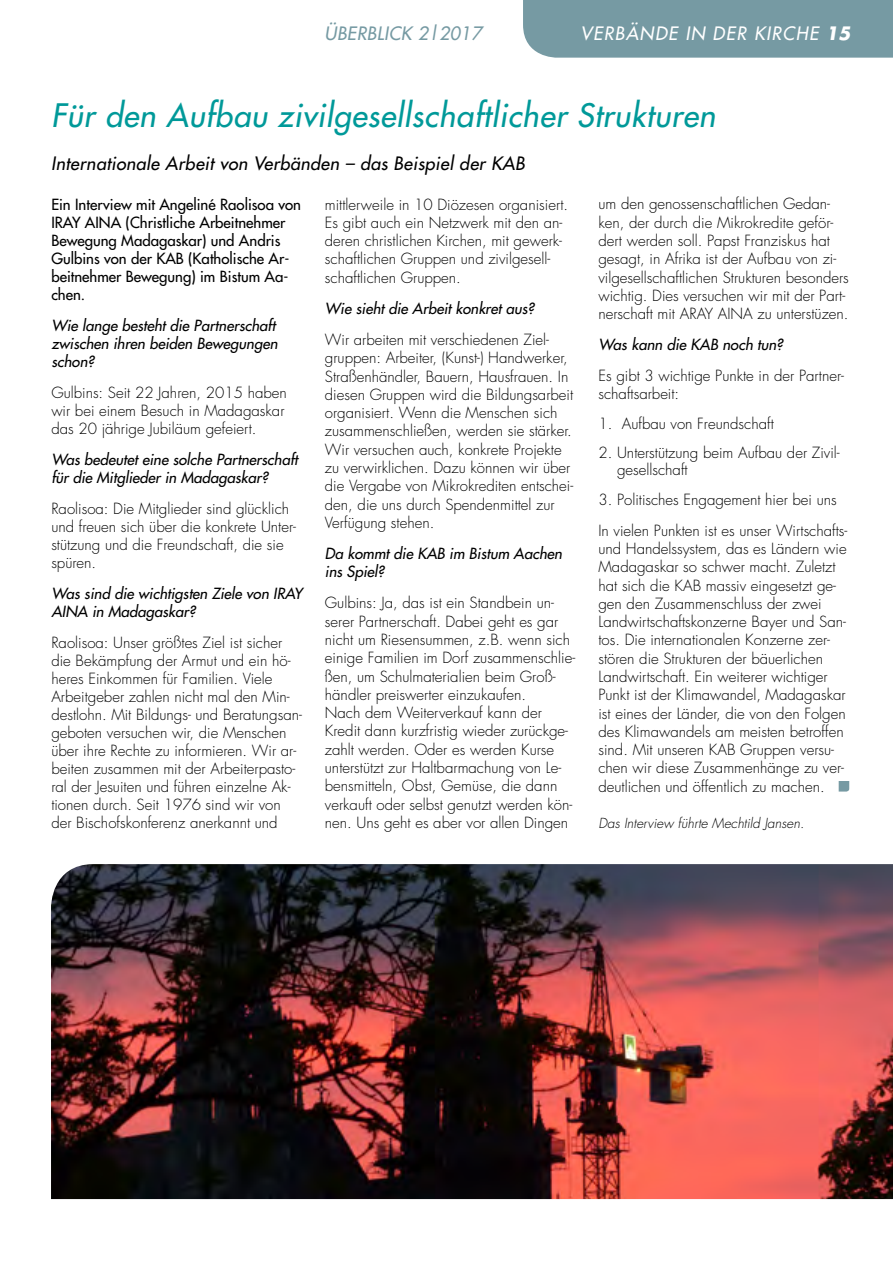
<style>
.page{position:relative;width:893px;height:1263px;background:#fff}
.page>*{position:absolute;margin:0;border:0;box-sizing:border-box;transform-origin:0 0}
.t1{font:italic 31.5px "Futura";letter-spacing:.02em;color:#099}
.t2{font:italic 18px "Futura";letter-spacing:.02em;color:#000}
.t3{font:italic 18px "Futura";letter-spacing:.07em;color:#fff}
.t4{font:italic 18px "Futura";letter-spacing:.02em;color:#769aa3}
.t5{font:300 15px/18.3px "Futura";color:#000}
.t6{font:italic 15px/18px "Futura";color:#000}
.t7{font:15px/18px "Futura";color:#000}
.t8{font:italic 300 13.5px "Futura";color:#000}
.s1{font-weight:700}
</style>
<div class="page">
<div style="left:523px;top:0;width:370px;height:58px;background:#769aa3"></div>
<svg style="left:839px;top:781px;width:10px;height:10px"></svg>
<img style="left:51px;top:864px;width:842px;height:335px">
<p class="t4" style="left:325px;top:22px;width:24px">ÜBERB</p>
<p class="t4" style="left:377px;top:22px;width:106px">LICK 2|2017</p>
<p class="t3" style="left:580px;top:22px;width:272px">Verbände in der Kirche <span class="s1">15</span></p>
<h1 class="t1" style="left:51px;top:95px;width:665px">Für den Aufbau zivilgesellschaftlicher Strukturen</h1>
<p class="t2" style="left:51px;top:151px;width:475px">Internationale Arbeit von Verbänden – das Beispiel der KAB</p>
<p class="t5" style="left:325px;top:195px;width:245px">mittlerweile in 10 Diözesen organisiert.<br>Es gibt auch ein Netzwerk mit den an&shy;deren christlichen Kirchen, mit gewerk&shy;schaftlichen Gruppen und zivilgesell&shy;schaftlichen Gruppen.</p>
<p class="t6" style="left:325px;top:299px;width:211px">Wie sieht die Arbeit konkret aus?</p>
<p class="t5" style="left:325px;top:330px;width:250px">Wir arbeiten mit verschiedenen Ziel&shy;gruppen: Arbeiter, (Kunst-) Handwerker, Straßenhändler, Bauern, Hausfrauen. In diesen Gruppen wird die Bildungsarbeit organisiert. Wenn die Menschen sich zusammenschließen, werden sie stärker.<br>Wir versuchen auch, konkrete Projekte zu verwirklichen. Dazu können wir über die Vergabe von Mikrokrediten entschei&shy;den, die uns durch Spendenmittel zur Verfügung stehen.</p>
<p class="t6" style="left:325px;top:544px;width:239px">Da kommt die KAB im Bistum Aachen ins Spiel?</p>
<p class="t5" style="left:325px;top:594px;width:252px">Gulbins: Ja, das ist ein Standbein un&shy;serer Partnerschaft. Dabei geht es gar nicht um Riesensummen, z.B. wenn sich einige Familien im Dorf zusammenschlie&shy;ßen, um Schulmaterialien beim Groß&shy;händler preiswerter einzukaufen.<br>Nach dem Weiterverkauf kann der Kredit dann kurzfristig wieder zurückge&shy;zahlt werden. Oder es werden Kurse unterstützt zur Haltbarmachung von Le&shy;bensmitteln, Obst, Gemüse, die dann verkauft oder selbst genutzt werden kön&shy;nen. Uns geht es aber vor allen Dingen</p>
<p class="t7" style="left:51px;top:195px;width:251px">Ein Interview mit Angeliné Raolisoa von<br>IRAY AINA (Christliche Arbeitnehmer<br>Bewegung Madagaskar) und Andris<br>Gulbins von der KAB (Katholische Ar&shy;beitnehmer Bewegung) im Bistum Aa&shy;chen.</p>
<p class="t6" style="left:51px;top:316px;width:228px;text-align:justify">Wie lange besteht die Partnerschaft zwischen ihren beiden Bewegungen schon?</p>
<p class="t5" style="left:51px;top:384px;width:237px">Gulbins: Seit 22 Jahren, 2015 haben wir bei einem Besuch in Madagaskar das 20 jährige Jubiläum gefeiert.</p>
<p class="t6" style="left:51px;top:450px;width:249px">Was bedeutet eine solche Partnerschaft für die Mitglieder in Madagaskar?</p>
<p class="t5" style="left:51px;top:499px;width:246px">Raolisoa: Die Mitglieder sind glücklich und freuen sich über die konkrete Unter&shy;stützung und die Freundschaft, die sie spüren.</p>
<p class="t6" style="left:51px;top:584px;width:253px">Was sind die wichtigsten Ziele von IRAY<br>AINA in Madagaskar?</p>
<p class="t5" style="left:51px;top:633px;width:252px">Raolisoa: Unser größtes Ziel ist sicher die Bekämpfung der Armut und ein hö&shy;heres Einkommen für Familien. Viele Arbeitgeber zahlen nicht mal den Min&shy;destlohn. Mit Bildungs- und Beratungsan&shy;geboten versuchen wir, die Menschen über ihre Rechte zu informieren. Wir ar&shy;beiten zusammen mit der Arbeiterpasto&shy;ral der Jesuiten und führen einzelne Ak&shy;tionen durch. Seit 1976 sind wir von der Bischofskonferenz anerkannt und</p>
<p class="t5" style="left:598px;top:195px;width:252px">um den genossenschaftlichen Gedan&shy;ken, der durch die Mikrokredite geför&shy;dert werden soll. Papst Franziskus hat gesagt, in Afrika ist der Aufbau von zi&shy;vilgesellschaftlichen Strukturen besonders wichtig. Dies versuchen wir mit der Part&shy;nerschaft mit ARAY AINA zu unterstüzen.</p>
<p class="t6" style="left:598px;top:335px;width:186px">Was kann die KAB noch tun?</p>
<p class="t5" style="left:598px;top:367px;width:247px">Es gibt 3 wichtige Punkte in der Partner&shy;schaftsarbeit:</p>
<p class="t5" style="left:598px;top:414px;width:177px">1. Aufbau von Freundschaft</p>
<p class="t5" style="left:617px;top:445px;width:224px;line-height:16.8px;text-indent:-19px">2. Unterstützung beim Aufbau der Zivil&shy;gesellschaft</p>
<p class="t5" style="left:598px;top:484px;width:250px;line-height:31px">3. Politisches Engagement hier bei uns<br>In vielen Punkten ist es unser Wirtschafts-</p>
<p class="t5" style="left:598px;top:540px;width:250px">und Handelssystem, das es Ländern wie Madagaskar so schwer macht. Zuletzt hat sich die KAB massiv eingesetzt ge&shy;gen den Zusammenschluss der zwei Landwirtschaftskonzerne Bayer und San&shy;tos. Die internationalen Konzerne zer&shy;stören die Strukturen der bäuerlichen Landwirtschaft. Ein weiterer wichtiger Punkt ist der Klimawandel, Madagaskar ist eines der Länder, die von den Folgen des Klimawandels am meisten betroffen sind. Mit unseren KAB Gruppen versu&shy;chen wir diese Zusammenhänge zu ver&shy;deutlichen und öffentlich zu machen.</p>
<p class="t8" style="left:598px;top:814px;width:207px">Das Interview führte Mechtild Jansen.</p>
</div>
